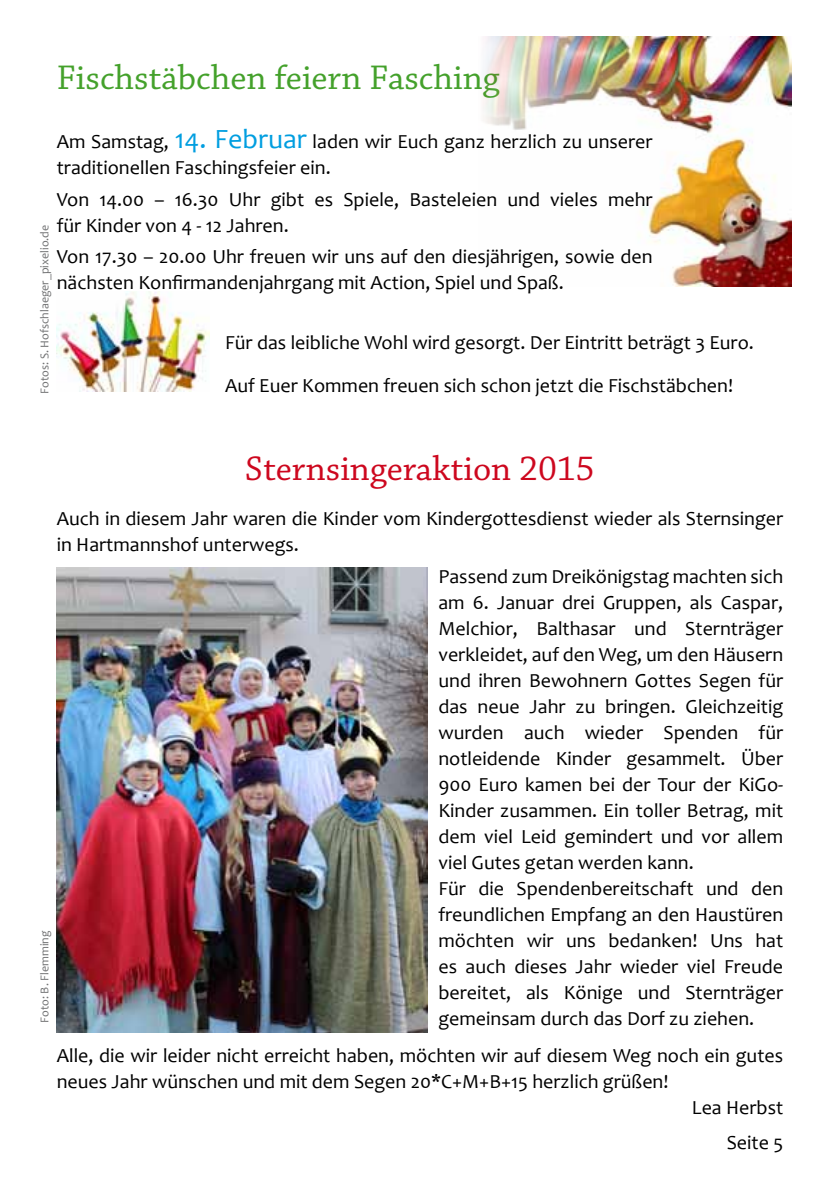
<style>
.page{position:relative;width:840px;height:1191px;background:#fff}
.page>*{position:absolute;margin:0;border:0;box-sizing:border-box;transform-origin:0 0}
.t1{font:36px "Chaparral Pro";color:#44a12b}
.t2{font:36px "Chaparral Pro";color:#cd071e}
.t3{font:20px/26px "Candara";color:#000}
.t4{font:12px "Candara";color:#707172}
.s1{font-size:28px;color:#009ee0}
</style>
<div class="page">
<img style="left:483px;top:37px;width:308px;height:250px">
<img style="left:57px;top:567px;width:370px;height:465px">
<img style="left:57px;top:291px;width:152px;height:101px">
<h1 class="t1" style="left:57px;top:58px;width:444px">Fischstäbchen feiern Fasching</h1>
<p class="t3" style="left:57px;top:128px;width:597px">Am Samstag, <span class="s1">14. Februar</span> laden wir Euch ganz herzlich zu unserer traditionellen Faschingsfeier ein.</p>
<p class="t3" style="left:57px;top:186px;width:597px">Von 14.00 – 16.30 Uhr gibt es Spiele, Basteleien und vieles mehr für Kinder von 4 - 12 Jahren.</p>
<p class="t3" style="left:57px;top:243px;width:597px">Von 17.30 – 20.00 Uhr freuen wir uns auf den diesjährigen, sowie den nächsten Konfirmandenjahrgang mit Action, Spiel und Spaß.</p>
<p class="t4" style="left:37px;top:394px;width:170px;rotate:-90deg">Fotos: S. Hofschlaeger_pixelio.de</p>
<p class="t3" style="left:225px;top:321px;width:530px;line-height:43px">Für das leibliche Wohl wird gesorgt. Der Eintritt beträgt 3 Euro.<br>Auf Euer Kommen freuen sich schon jetzt die Fischstäbchen!</p>
<h1 class="t2" style="left:245px;top:449px;width:351px">Sternsingeraktion 2015</h1>
<p class="t3" style="left:57px;top:505px;width:727px">Auch in diesem Jahr waren die Kinder vom Kindergottesdienst wieder als Sternsinger in Hartmannshof unterwegs.</p>
<p class="t3" style="left:438px;top:563px;width:346px">Passend zum Dreikönigstag machten sich am 6. Januar drei Gruppen, als Caspar, Melchior, Balthasar und Sternträger verkleidet, auf den Weg, um den Häusern und ihren Bewohnern Gottes Segen für das neue Jahr zu bringen. Gleichzeitig wurden auch wieder Spenden für notleidende Kinder gesammelt. Über 900 Euro kamen bei der Tour der KiGo-Kinder zusammen. Ein toller Betrag, mit dem viel Leid gemindert und vor allem viel Gutes getan werden kann.<br>Für die Spendenbereitschaft und den freundlichen Empfang an den Haustüren möchten wir uns bedanken! Uns hat es auch dieses Jahr wieder viel Freude bereitet, als Könige und Sternträger gemeinsam durch das Dorf zu ziehen.</p>
<p class="t3" style="left:57px;top:1042px;width:727px">Alle, die wir leider nicht erreicht haben, möchten wir auf diesem Weg noch ein gutes</p>
<p class="t3" style="left:57px;top:1068px;width:613px">neues Jahr wünschen und mit dem Segen 20*C+M+B+15 herzlich grüßen!</p>
<p class="t3" style="left:691px;top:1094px;width:93px">Lea Herbst</p>
<p class="t4" style="left:37px;top:1022px;width:93px;rotate:-90deg">Foto: B. Flemming</p>
<p class="t3" style="left:726px;top:1129px;width:58px">Seite 5</p>
</div>
